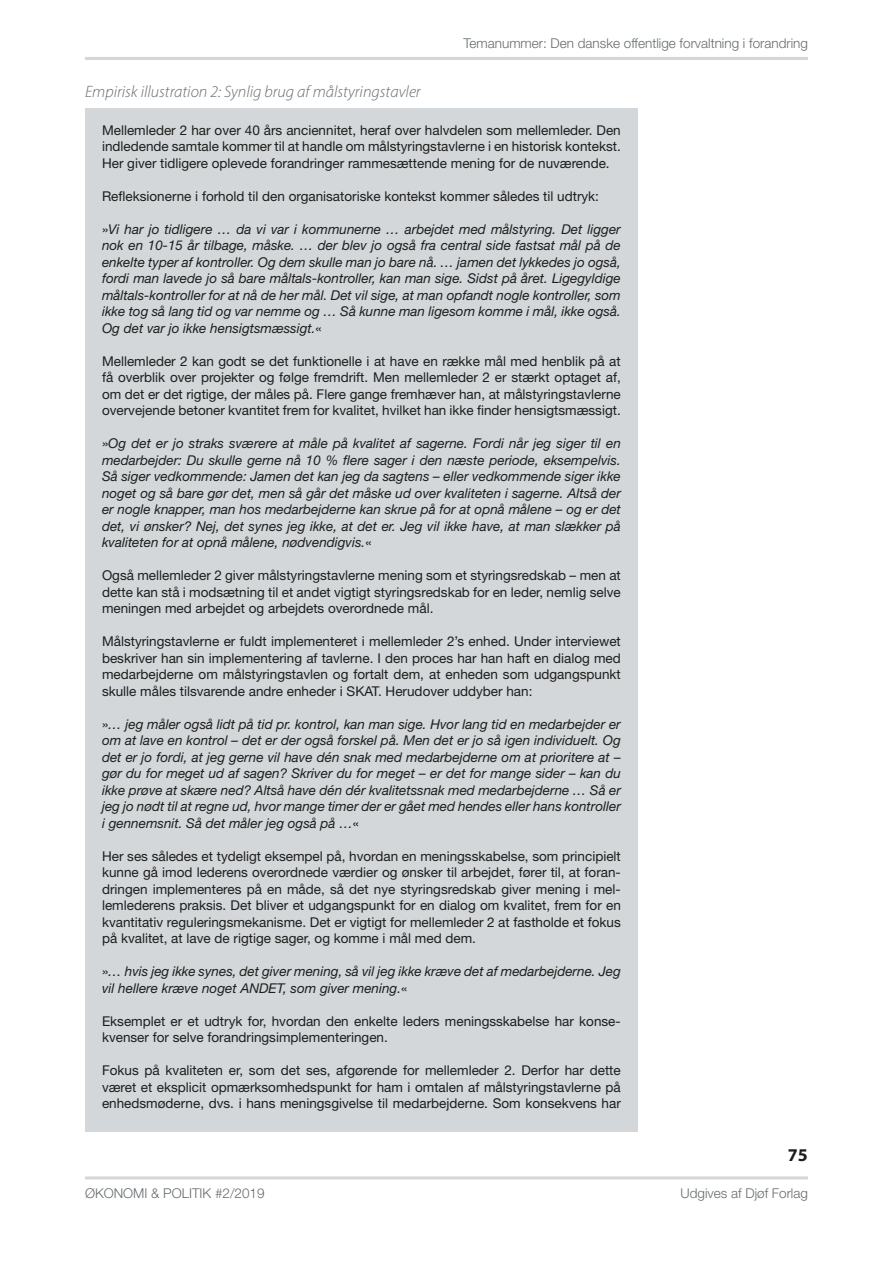
<style>
.page{position:relative;width:893px;height:1263px;background:#fff}
.page>*{position:absolute;margin:0;border:0;box-sizing:border-box;transform-origin:0 0}
.t1{font:700 18px "Myriad Pro";color:#1d1d1b}
.t2{font:italic 300 16.5px "Myriad Pro";color:#666c6f}
.t3{font:13.5px/16.5px "Helvetica Neue LT Std";color:#1d1d1b;text-align:justify}
.t4{font:italic 13.5px/16.5px "Helvetica Neue LT Std";color:#1d1d1b;text-align:justify}
.t5{font:300 13.5px "Helvetica Neue LT Std";color:#666c6f}
.s1{font-style:normal}
</style>
<div class="page">
<hr style="left:85px;top:1176px;width:723px;height:3px;background:#d3d7da">
<hr style="left:85px;top:57px;width:723px;height:3px;background:#d3d7da">
<div style="left:85px;top:108px;width:553px;height:1023px;background:#d3d7da"></div>
<p class="t5" style="left:464px;top:35px;width:346px">Temanummer: Den danske offentlige forvaltning i forandring</p>
<p class="t2" style="left:85px;top:82px;width:337px">Empirisk illustration 2: Synlig brug af målstyringstavler</p>
<p class="t3" style="left:102px;top:121px;width:520px">Mellemleder 2 har over 40 års anciennitet, heraf over halvdelen som mellemleder. Den indledende samtale kommer til at handle om målstyringstavlerne i en historisk kontekst.<br>Her giver tidligere oplevede forandringer rammesættende mening for de nuværende.</p>
<p class="t3" style="left:102px;top:187px;width:498px">Refleksionerne i forhold til den organisatoriske kontekst kommer således til udtryk:</p>
<p class="t4" style="left:102px;top:220px;width:520px"><span class="s1">»</span>Vi har jo tidligere … da vi var i kommunerne … arbejdet med målstyring. Det ligger nok en 10-15 år tilbage, måske. … der blev jo også fra central side fastsat mål på de enkelte typer af kontroller. Og dem skulle man jo bare nå. … jamen det lykkedes jo også, fordi man lavede jo så bare måltals-kontroller, kan man sige. Sidst på året. Ligegyldige måltals-kontroller for at nå de her mål. Det vil sige, at man opfandt nogle kontroller, som ikke tog så lang tid og var nemme og … Så kunne man ligesom komme i mål, ikke også.<br>Og det var jo ikke hensigtsmæssigt.<span class="s1">«</span></p>
<p class="t3" style="left:102px;top:352px;width:520px">Mellemleder 2 kan godt se det funktionelle i at have en række mål med henblik på at få overblik over projekter og følge fremdrift. Men mellemleder 2 er stærkt optaget af, om det er det rigtige, der måles på. Flere gange fremhæver han, at målstyringstavlerne overvejende betoner kvantitet frem for kvalitet, hvilket han ikke finder hensigtsmæssigt.</p>
<p class="t4" style="left:102px;top:435px;width:520px"><span class="s1">»</span>Og det er jo straks sværere at måle på kvalitet af sagerne. Fordi når jeg siger til en medarbejder: Du skulle gerne nå 10 % flere sager i den næste periode, eksempelvis.<br>Så siger vedkommende: Jamen det kan jeg da sagtens – eller vedkommende siger ikke noget og så bare gør det, men så går det måske ud over kvaliteten i sagerne. Altså der er nogle knapper, man hos medarbejderne kan skrue på for at opnå målene – og er det det, vi ønsker? Nej, det synes jeg ikke, at det er. Jeg vil ikke have, at man slækker på kvaliteten for at opnå målene, nødvendigvis.<span class="s1">«</span></p>
<p class="t3" style="left:102px;top:567px;width:520px">Også mellemleder 2 giver målstyringstavlerne mening som et styringsredskab – men at dette kan stå i modsætning til et andet vigtigt styringsredskab for en leder, nemlig selve meningen med arbejdet og arbejdets overordnede mål.</p>
<p class="t3" style="left:102px;top:633px;width:520px">Målstyringstavlerne er fuldt implementeret i mellemleder 2’s enhed. Under interviewet beskriver han sin implementering af tavlerne. I den proces har han haft en dialog med medarbejderne om målstyringstavlen og fortalt dem, at enheden som udgangspunkt skulle måles tilsvarende andre enheder i SKAT. Herudover uddyber han:</p>
<p class="t4" style="left:102px;top:715px;width:520px"><span class="s1">»</span>… jeg måler også lidt på tid pr. kontrol, kan man sige. Hvor lang tid en medarbejder er om at lave en kontrol – det er der også forskel på. Men det er jo så igen individuelt. Og det er jo fordi, at jeg gerne vil have dén snak med medarbejderne om at prioritere at – gør du for meget ud af sagen? Skriver du for meget – er det for mange sider – kan du ikke prøve at skære ned? Altså have dén dér kvalitetssnak med medarbejderne … Så er jeg jo nødt til at regne ud, hvor mange timer der er gået med hendes eller hans kontroller i gennemsnit. Så det måler jeg også på …<span class="s1">«</span></p>
<p class="t3" style="left:102px;top:847px;width:520px">Her ses således et tydeligt eksempel på, hvordan en meningsskabelse, som principielt kunne gå imod lederens overordnede værdier og ønsker til arbejdet, fører til, at foran&shy;dringen implementeres på en måde, så det nye styringsredskab giver mening i mel&shy;lemlederens praksis. Det bliver et udgangspunkt for en dialog om kvalitet, frem for en kvantitativ reguleringsmekanisme. Det er vigtigt for mellemleder 2 at fastholde et fokus på kvalitet, at lave de rigtige sager, og komme i mål med dem.</p>
<p class="t4" style="left:102px;top:963px;width:520px"><span class="s1">»</span>… hvis jeg ikke synes, det giver mening, så vil jeg ikke kræve det af medarbejderne. Jeg vil hellere kræve noget ANDET, som giver mening.<span class="s1">«</span></p>
<p class="t3" style="left:102px;top:1012px;width:520px">Eksemplet er et udtryk for, hvordan den enkelte leders meningsskabelse har konse&shy;kvenser for selve forandringsimplementeringen.</p>
<p class="t3" style="left:102px;top:1062px;width:520px">Fokus på kvaliteten er, som det ses, afgørende for mellemleder 2. Derfor har dette været et eksplicit opmærksomhedspunkt for ham i omtalen af målstyringstavlerne på enhedsmøderne, dvs. i hans meningsgivelse til medarbejderne. Som konsekvens har</p>
<h1 class="t1" style="left:788px;top:1143px;width:21px">75</h1>
<p class="t5" style="left:85px;top:1185px;width:181px">ØKONOMI &amp; POLITIK #2/2019</p>
<p class="t5" style="left:681px;top:1185px;width:129px">Udgives af Djøf Forlag</p>
</div>
